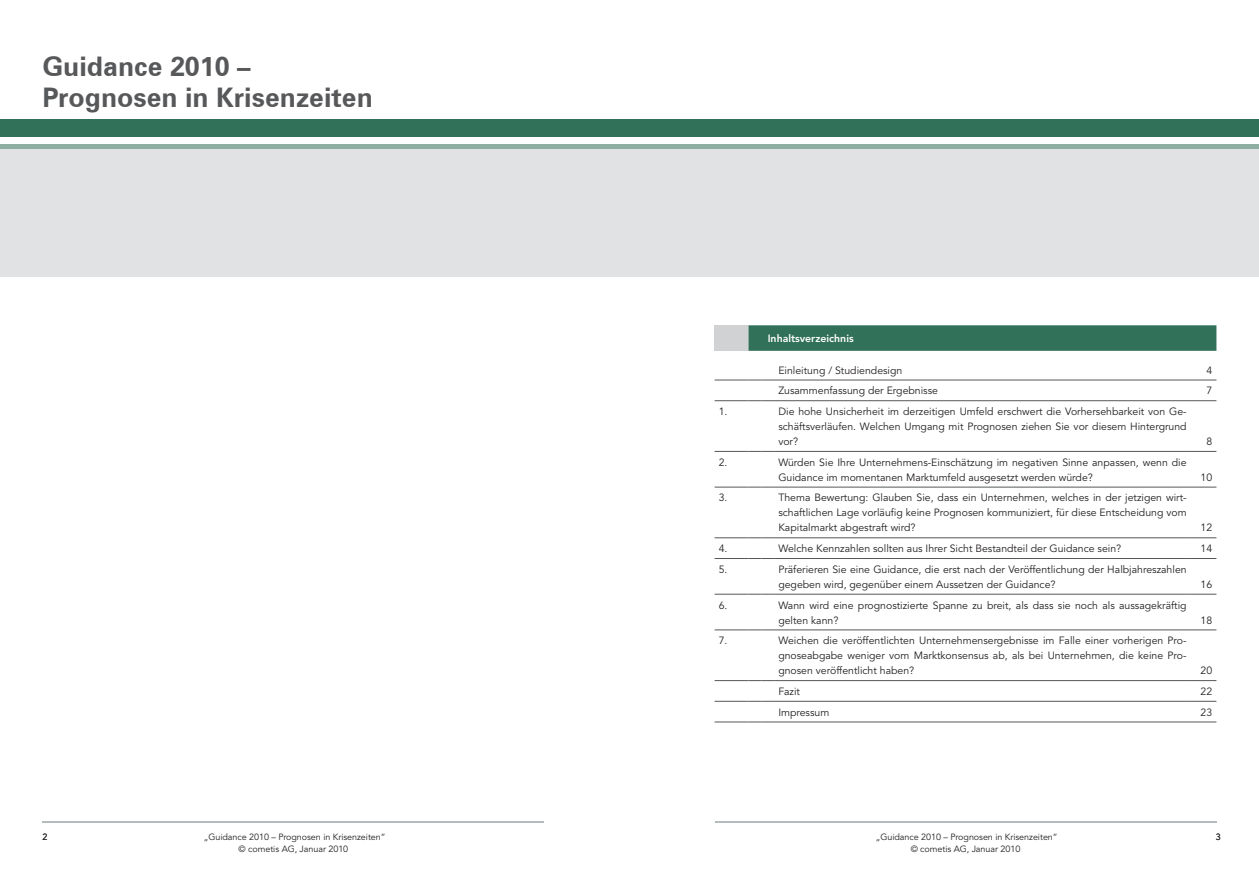
<style>
.page{position:relative;width:1259px;height:893px;background:#fff}
.page>*{position:absolute;margin:0;border:0;box-sizing:border-box;transform-origin:0 0}
.t1{font:700 27px/31.5px "Zurich BT";color:#57585a}
.t2{font:10.5px/15px "Avenir LT Std";color:#231f20;text-align:justify}
.t3{font:800 10.5px "Avenir LT Std";color:#fff}
.t4{font:9px/12px "Avenir LT Std";letter-spacing:-.005em;color:#231f20;text-align:center}
</style>
<div class="page">
<div style="left:0;top:119px;width:1259px;height:17px;background:#327159"></div>
<hr style="left:0;top:145px;width:1259px;height:4px;background:#8daea0">
<div style="left:0;top:149px;width:1259px;height:127px;background:#e1e2e4"></div>
<hr style="left:714px;top:821px;width:502px;height:1px;background:#b6bcbd">
<hr style="left:43px;top:821px;width:501px;height:1px;background:#b6bcbd">
<div style="left:714px;top:325px;width:34px;height:26px;background:#d1d2d4"></div>
<svg style="left:748px;top:325px;width:468px;height:26px;background:#36735c"></svg>
<svg style="left:714px;top:379px;width:502px;height:343px"></svg>
<hr style="left:714px;top:380px;width:34px;height:1px;background:#57585a">
<svg style="left:748px;top:380px;width:26px;height:1px"></svg>
<hr style="left:774px;top:380px;width:417px;height:1px;background:#57585a">
<svg style="left:1191px;top:380px;width:25px;height:1px"></svg>
<hr style="left:714px;top:400px;width:34px;height:1px;background:#57585a">
<svg style="left:748px;top:400px;width:26px;height:1px"></svg>
<hr style="left:774px;top:400px;width:417px;height:1px;background:#57585a">
<svg style="left:1191px;top:400px;width:25px;height:1px"></svg>
<hr style="left:714px;top:451px;width:34px;height:1px;background:#57585a">
<svg style="left:748px;top:451px;width:26px;height:1px"></svg>
<hr style="left:774px;top:451px;width:417px;height:1px;background:#57585a">
<svg style="left:1191px;top:451px;width:25px;height:1px"></svg>
<hr style="left:714px;top:487px;width:34px;height:1px;background:#57585a">
<svg style="left:748px;top:487px;width:26px;height:1px"></svg>
<hr style="left:774px;top:487px;width:417px;height:1px;background:#57585a">
<svg style="left:1191px;top:487px;width:25px;height:1px"></svg>
<hr style="left:714px;top:538px;width:34px;height:1px;background:#57585a">
<svg style="left:748px;top:538px;width:26px;height:1px"></svg>
<hr style="left:774px;top:538px;width:417px;height:1px;background:#57585a">
<svg style="left:1191px;top:538px;width:25px;height:1px"></svg>
<hr style="left:714px;top:558px;width:34px;height:1px;background:#57585a">
<svg style="left:748px;top:558px;width:26px;height:1px"></svg>
<hr style="left:774px;top:558px;width:417px;height:1px;background:#57585a">
<svg style="left:1191px;top:558px;width:25px;height:1px"></svg>
<hr style="left:714px;top:594px;width:34px;height:1px;background:#57585a">
<svg style="left:748px;top:594px;width:26px;height:1px"></svg>
<hr style="left:774px;top:594px;width:417px;height:1px;background:#57585a">
<svg style="left:1191px;top:594px;width:25px;height:1px"></svg>
<hr style="left:714px;top:630px;width:34px;height:1px;background:#57585a">
<svg style="left:748px;top:630px;width:26px;height:1px"></svg>
<hr style="left:774px;top:630px;width:417px;height:1px;background:#57585a">
<svg style="left:1191px;top:630px;width:25px;height:1px"></svg>
<hr style="left:714px;top:680px;width:34px;height:1px;background:#57585a">
<svg style="left:748px;top:680px;width:26px;height:1px"></svg>
<hr style="left:774px;top:680px;width:417px;height:1px;background:#57585a">
<svg style="left:1191px;top:680px;width:25px;height:1px"></svg>
<hr style="left:714px;top:701px;width:34px;height:1px;background:#57585a">
<svg style="left:748px;top:701px;width:26px;height:1px"></svg>
<hr style="left:774px;top:701px;width:417px;height:1px;background:#57585a">
<svg style="left:1191px;top:701px;width:25px;height:1px"></svg>
<hr style="left:714px;top:722px;width:34px;height:1px;background:#57585a">
<svg style="left:748px;top:722px;width:26px;height:1px"></svg>
<hr style="left:774px;top:722px;width:417px;height:1px;background:#57585a">
<svg style="left:1191px;top:722px;width:25px;height:1px"></svg>
<h1 class="t1" style="left:43px;top:50px;width:332px">Guidance 2010 –<br>Prognosen in Krisenzeiten</h1>
<p class="t4" style="left:43px;top:831px;width:7px">2</p>
<p class="t4" style="left:204px;top:831px;width:183px">„Guidance 2010 – Prognosen in Krisenzeiten“ © cometis AG, Januar 2010</p>
<p class="t3" style="left:767px;top:332px;width:87px">Inhaltsverzeichnis</p>
<p class="t2" style="left:778px;top:363px;width:126px">Einleitung / Studiendesign</p>
<p class="t2" style="left:1206px;top:363px;width:7px">4</p>
<p class="t2" style="left:778px;top:383px;width:161px">Zusammenfassung der Ergebnisse</p>
<p class="t2" style="left:1206px;top:383px;width:7px">7</p>
<p class="t2" style="left:719px;top:404px;width:10px">1.</p>
<p class="t2" style="left:778px;top:404px;width:410px">Die hohe Unsicherheit im derzeitigen Umfeld erschwert die Vorhersehbarkeit von Ge&shy;schäftsverläufen. Welchen Umgang mit Prognosen ziehen Sie vor diesem Hintergrund vor?</p>
<p class="t2" style="left:719px;top:455px;width:10px">2.</p>
<p class="t2" style="left:778px;top:455px;width:410px">Würden Sie Ihre Unternehmens-Einschätzung im negativen Sinne anpassen, wenn die<br>Guidance im momentanen Marktumfeld ausgesetzt werden würde?</p>
<p class="t2" style="left:719px;top:491px;width:10px">3.</p>
<p class="t2" style="left:778px;top:491px;width:410px">Thema Bewertung: Glauben Sie, dass ein Unternehmen, welches in der jetzigen wirt&shy;schaftlichen Lage vorläufig keine Prognosen kommuniziert, für diese Entscheidung vom Kapitalmarkt abgestraft wird?</p>
<p class="t2" style="left:1206px;top:434px;width:7px">8</p>
<p class="t2" style="left:1200px;top:470px;width:13px">10</p>
<p class="t2" style="left:1200px;top:521px;width:13px">12</p>
<p class="t2" style="left:719px;top:541px;width:10px">4.</p>
<p class="t2" style="left:778px;top:541px;width:344px">Welche Kennzahlen sollten aus Ihrer Sicht Bestandteil der Guidance sein?</p>
<p class="t2" style="left:1200px;top:541px;width:13px">14</p>
<p class="t2" style="left:719px;top:562px;width:10px">5.</p>
<p class="t2" style="left:778px;top:562px;width:410px">Präferieren Sie eine Guidance, die erst nach der Veröffentlichung der Halbjahreszahlen gegeben wird, gegenüber einem Aussetzen der Guidance?</p>
<p class="t2" style="left:1200px;top:577px;width:13px">16</p>
<p class="t2" style="left:719px;top:598px;width:10px">6.</p>
<p class="t2" style="left:778px;top:598px;width:410px">Wann wird eine prognostizierte Spanne zu breit, als dass sie noch als aussagekräftig gelten kann?</p>
<p class="t2" style="left:719px;top:633px;width:10px">7.</p>
<p class="t2" style="left:778px;top:633px;width:410px">Weichen die veröffentlichten Unternehmensergebnisse im Falle einer vorherigen Pro&shy;gnoseabgabe weniger vom Marktkonsensus ab, als bei Unternehmen, die keine Pro&shy;gnosen veröffentlicht haben?</p>
<p class="t2" style="left:1200px;top:613px;width:13px">18</p>
<p class="t2" style="left:1200px;top:663px;width:13px">20</p>
<p class="t2" style="left:778px;top:684px;width:23px">Fazit</p>
<p class="t2" style="left:1200px;top:684px;width:13px">22</p>
<p class="t2" style="left:778px;top:705px;width:52px">Impressum</p>
<p class="t2" style="left:1200px;top:705px;width:13px">23</p>
<p class="t4" style="left:876px;top:831px;width:183px">„Guidance 2010 – Prognosen in Krisenzeiten“</p>
<p class="t4" style="left:1215px;top:831px;width:7px">3</p>
<p class="t4" style="left:910px;top:843px;width:111px">© cometis AG, Januar 2010</p>
</div>
